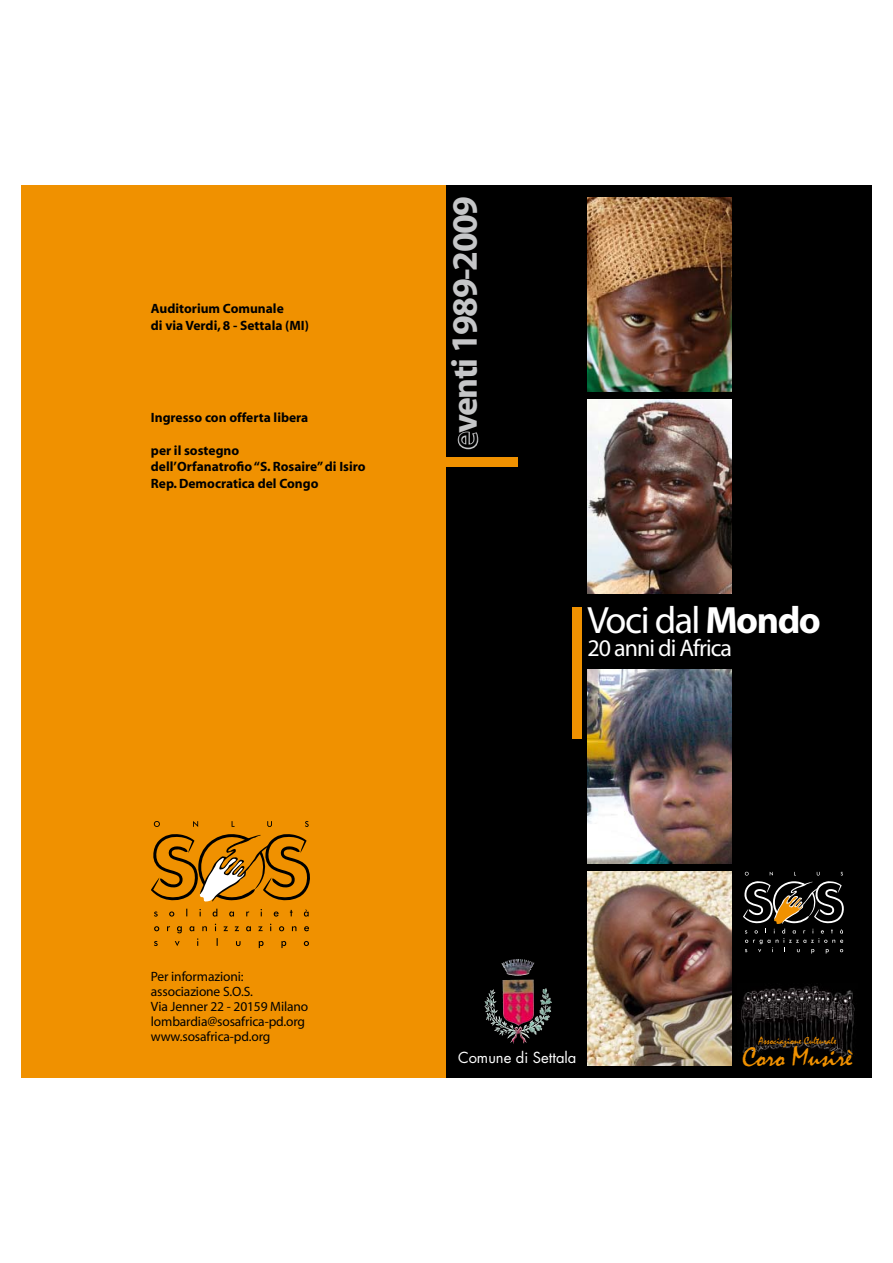
<style>
.page{position:relative;width:893px;height:1263px;background:#fff}
.page>*{position:absolute;margin:0;border:0;box-sizing:border-box;transform-origin:0 0}
.t1{font:38.1px "Myriad";letter-spacing:-.04em;color:#fff}
.t2{font:700 35.85px "Myriad";letter-spacing:-.04em;color:#c5c6c8}
.t3{font:28.05px "Mistral";color:#f09100}
.t4{font:24px "Myriad";letter-spacing:-.04em;color:#fff}
.t5{font:14.85px "Futura";color:#fff}
.t6{font:700 13.5px/16.5px "Myriad";color:#000}
.t7{font:13.5px/15px "Myriad";letter-spacing:-.01em;color:#000}
.t8{font:10.5px "Mistral";color:#f09100}
.s1{font-weight:400}
.s2{font-size:37.2px}
.s3{font-weight:700}
</style>
<div class="page">
<div style="left:21px;top:185px;width:425px;height:893px;background:#f09100"></div>
<svg style="left:151px;top:834px;width:159px;height:68px"></svg>
<svg style="left:154px;top:912px;width:4px;height:5px"></svg>
<svg style="left:169px;top:912px;width:5px;height:5px"></svg>
<svg style="left:199px;top:909px;width:2px;height:7px"></svg>
<svg style="left:213px;top:909px;width:4px;height:8px"></svg>
<svg style="left:229px;top:912px;width:5px;height:5px"></svg>
<svg style="left:274px;top:912px;width:5px;height:5px"></svg>
<svg style="left:290px;top:910px;width:3px;height:6px"></svg>
<svg style="left:304px;top:910px;width:5px;height:7px"></svg>
<svg style="left:154px;top:926px;width:5px;height:5px"></svg>
<svg style="left:167px;top:926px;width:3px;height:5px"></svg>
<svg style="left:177px;top:926px;width:5px;height:7px"></svg>
<svg style="left:189px;top:926px;width:5px;height:5px"></svg>
<svg style="left:202px;top:926px;width:5px;height:5px"></svg>
<svg style="left:223px;top:926px;width:5px;height:5px"></svg>
<svg style="left:235px;top:926px;width:4px;height:5px"></svg>
<svg style="left:246px;top:926px;width:5px;height:5px"></svg>
<svg style="left:258px;top:926px;width:5px;height:5px"></svg>
<svg style="left:279px;top:926px;width:5px;height:5px"></svg>
<svg style="left:292px;top:926px;width:4px;height:5px"></svg>
<svg style="left:304px;top:926px;width:5px;height:5px"></svg>
<svg style="left:154px;top:941px;width:4px;height:5px"></svg>
<svg style="left:175px;top:941px;width:5px;height:5px"></svg>
<svg style="left:236px;top:941px;width:4px;height:5px"></svg>
<svg style="left:259px;top:941px;width:5px;height:7px"></svg>
<svg style="left:281px;top:941px;width:5px;height:7px"></svg>
<svg style="left:304px;top:941px;width:5px;height:5px"></svg>
<svg style="left:154px;top:821px;width:6px;height:6px"></svg>
<svg style="left:193px;top:821px;width:5px;height:6px"></svg>
<svg style="left:267px;top:821px;width:5px;height:6px"></svg>
<svg style="left:305px;top:821px;width:4px;height:6px"></svg>
<div style="left:446px;top:185px;width:426px;height:893px;background:#000"></div>
<img style="left:587px;top:400px;width:145px;height:194px">
<img style="left:587px;top:669px;width:145px;height:194px">
<img style="left:587px;top:872px;width:145px;height:193px">
<img style="left:587px;top:198px;width:145px;height:193px">
<svg style="left:743px;top:872px;width:101px;height:82px"></svg>
<div style="left:438px;top:457px;width:80px;height:9px;background:#f09100"></div>
<div style="left:573px;top:607px;width:9px;height:132px;background:#f09100"></div>
<img style="left:741px;top:986px;width:114px;height:72px">
<img style="left:501px;top:959px;width:33px;height:17px">
<p class="t6" style="left:151px;top:301px;width:160px">Auditorium Comunale<br>di via Verdi, 8 - Settala (MI)</p>
<p class="t6" style="left:151px;top:410px;width:159px">Ingresso con offerta libera</p>
<p class="t6" style="left:151px;top:443px;width:216px">per il sostegno<br>dell’Orfanatrofio “S. Rosaire” di Isiro<br>Rep. Democratica del Congo</p>
<h2 class="t2" style="left:451px;top:449px;width:255px;rotate:-90deg"><span class="s1">e</span>venti <span class="s2">1</span>989 -2009</h2>
<h1 class="t1" style="left:587px;top:606px;width:235px">Voci dal <span class="s3">Mondo</span></h1>
<h3 class="t4" style="left:587px;top:639px;width:146px">20 anni di Africa</h3>
<p class="t7" style="left:151px;top:970px;width:159px">Per informazioni: associazione S.O.S.<br>Via Jenner 22 - 20159 Milano lombardia@sosafrica-pd.org www.sosafrica-pd.org</p>
<p class="t8" style="left:759px;top:1037px;width:79px">Associazione Culturale</p>
<p class="t5" style="left:458px;top:1051px;width:120px">Comune di Settala</p>
<h3 class="t3" style="left:742px;top:1044px;width:112px">Coro Musirè</h3>
</div>
